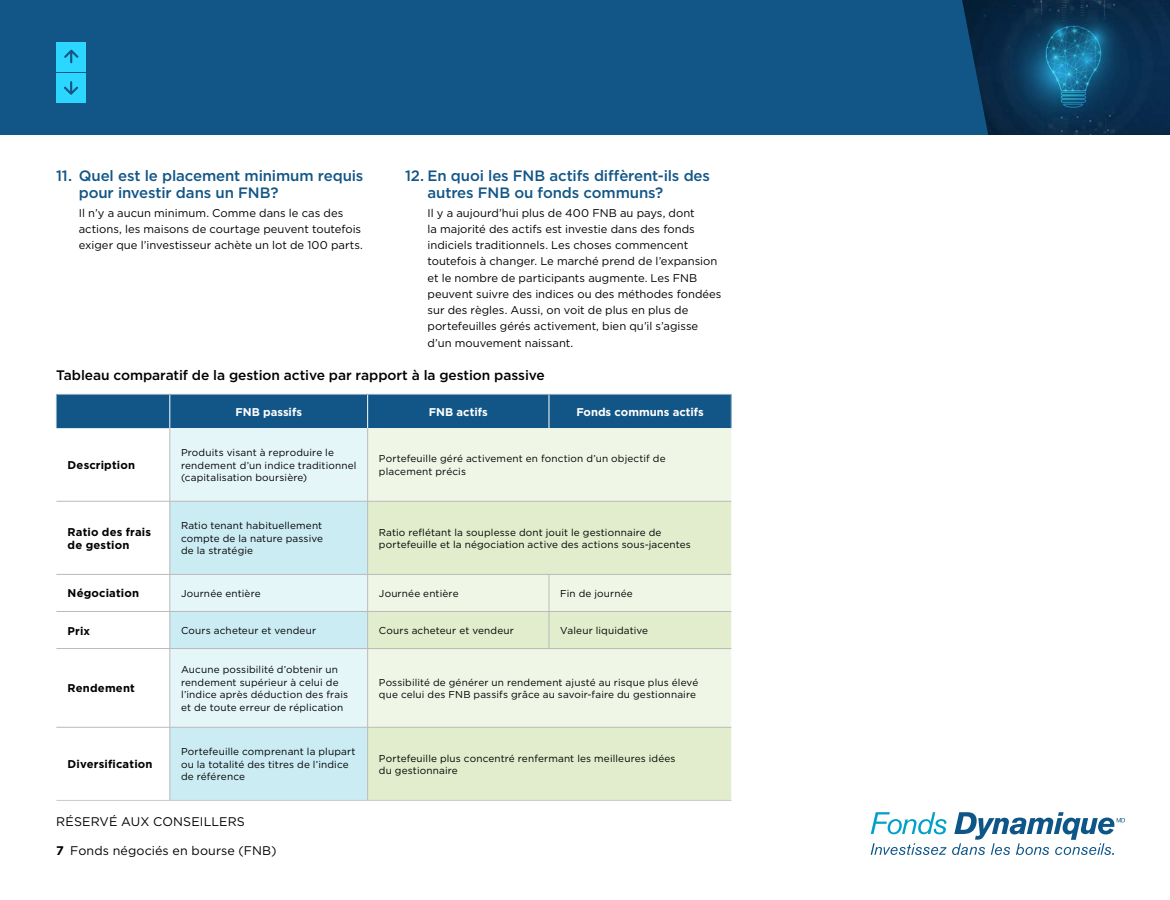
<style>
.page{position:relative;width:1170px;height:900px;background:#fff}
.page>*{position:absolute;margin:0;border:0;box-sizing:border-box;transform-origin:0 0}
.t1{font:500 15px/17.5px "Gotham";letter-spacing:-.01em;color:#125687}
.French_2024_SubHead{font:500 13.75px "Gotham";letter-spacing:-.005em;color:#000}
.t2{font:12.5px "Gotham";letter-spacing:.01em;color:#000}
.t3{font:11.25px/16.2px "Gotham";color:#000}
.French_2024_TABLE_TableSide{font:700 11.25px/12.5px "Gotham";letter-spacing:.015em;color:#000}
.French_2024_TABLE_TableHeader{font:700 11.25px "Gotham";color:#fff}
.French_2024_TABLE_TableCopy{font:10px/12.5px "Gotham";letter-spacing:.015em;color:#000}
.s1{font-weight:700}
</style>
<div class="page">
<div style="left:0;top:0;width:1170px;height:135px;background:#125687"></div>
<img style="left:962px;top:0;width:208px;height:135px">
<svg style="left:871px;top:812px;width:254px;height:43px"></svg>
<div style="left:57px;top:395px;width:674px;height:33px;background:#125687"></div>
<div style="left:171px;top:428px;width:196px;height:73px;background:#e5f6f9"></div>
<div style="left:368px;top:428px;width:363px;height:73px;background:#f0f6e5"></div>
<svg style="left:171px;top:502px;width:196px;height:298px;background:#d5eff5"></svg>
<svg style="left:368px;top:502px;width:363px;height:298px;background:#e6f0d5"></svg>
<hr style="left:170px;top:395px;width:1px;height:33px;background:#fff">
<hr style="left:367px;top:395px;width:1px;height:33px;background:#fff">
<hr style="left:549px;top:395px;width:1px;height:33px;background:#fff">
<hr style="left:56px;top:395px;width:1px;height:33px;background:#88abc3">
<hr style="left:56px;top:394px;width:114px;height:1px;background:#88abc3">
<hr style="left:170px;top:394px;width:198px;height:1px;background:#88abc3">
<hr style="left:368px;top:394px;width:181px;height:1px;background:#88abc3">
<hr style="left:549px;top:394px;width:182px;height:1px;background:#88abc3">
<hr style="left:731px;top:395px;width:1px;height:33px;background:#88abc3">
<hr style="left:170px;top:428px;width:1px;height:73px;background:#bababa">
<hr style="left:367px;top:428px;width:1px;height:73px;background:#bababa">
<hr style="left:56px;top:501px;width:114px;height:1px;background:#bababa">
<hr style="left:170px;top:501px;width:1px;height:73px;background:#bababa">
<hr style="left:170px;top:501px;width:198px;height:1px;background:#bababa">
<hr style="left:367px;top:501px;width:1px;height:73px;background:#bababa">
<hr style="left:368px;top:501px;width:181px;height:1px;background:#bababa">
<hr style="left:549px;top:501px;width:182px;height:1px;background:#bababa">
<hr style="left:56px;top:574px;width:114px;height:1px;background:#bababa">
<hr style="left:170px;top:575px;width:1px;height:36px;background:#bababa">
<hr style="left:170px;top:574px;width:198px;height:1px;background:#bababa">
<hr style="left:367px;top:575px;width:1px;height:36px;background:#bababa">
<hr style="left:368px;top:574px;width:181px;height:1px;background:#bababa">
<hr style="left:549px;top:575px;width:1px;height:36px;background:#bababa">
<hr style="left:549px;top:574px;width:182px;height:1px;background:#bababa">
<hr style="left:56px;top:611px;width:114px;height:1px;background:#bababa">
<hr style="left:170px;top:612px;width:1px;height:36px;background:#bababa">
<hr style="left:170px;top:611px;width:198px;height:1px;background:#bababa">
<hr style="left:367px;top:612px;width:1px;height:36px;background:#bababa">
<hr style="left:368px;top:611px;width:181px;height:1px;background:#bababa">
<hr style="left:549px;top:612px;width:1px;height:36px;background:#bababa">
<hr style="left:549px;top:611px;width:182px;height:1px;background:#bababa">
<hr style="left:56px;top:648px;width:114px;height:1px;background:#bababa">
<hr style="left:170px;top:649px;width:1px;height:78px;background:#bababa">
<hr style="left:170px;top:648px;width:198px;height:1px;background:#bababa">
<hr style="left:367px;top:649px;width:1px;height:78px;background:#bababa">
<hr style="left:368px;top:648px;width:181px;height:1px;background:#bababa">
<hr style="left:549px;top:648px;width:182px;height:1px;background:#bababa">
<hr style="left:56px;top:727px;width:114px;height:1px;background:#bababa">
<hr style="left:56px;top:800px;width:114px;height:1px;background:#c8c8c8">
<hr style="left:170px;top:727px;width:1px;height:73px;background:#bababa">
<hr style="left:170px;top:727px;width:198px;height:1px;background:#bababa">
<hr style="left:170px;top:800px;width:198px;height:1px;background:#c8c8c8">
<hr style="left:367px;top:727px;width:1px;height:73px;background:#bababa">
<hr style="left:368px;top:727px;width:181px;height:1px;background:#bababa">
<hr style="left:549px;top:727px;width:182px;height:1px;background:#bababa">
<hr style="left:368px;top:800px;width:181px;height:1px;background:#c8c8c8">
<hr style="left:549px;top:800px;width:182px;height:1px;background:#c8c8c8">
<div style="left:56px;top:73px;width:30px;height:30px;background:#2cd7ff"></div>
<div style="left:56px;top:42px;width:30px;height:29px;background:#2cd7ff"></div>
<svg style="left:64px;top:50px;width:15px;height:13px"></svg>
<svg style="left:64px;top:81px;width:14px;height:14px"></svg>
<p class="t1" style="left:428px;top:166px;width:284px;text-indent:-22px">12. En quoi les FNB actifs diffèrent-ils des autres FNB ou fonds communs?</p>
<p class="t3" style="left:428px;top:204px;width:296px">Il y a aujourd’hui plus de 400 FNB au pays, dont<br>la majorité des actifs est investie dans des fonds indiciels traditionnels. Les choses commencent toutefois à changer. Le marché prend de l’expansion et le nombre de participants augmente. Les FNB peuvent suivre des indices ou des méthodes fondées sur des règles. Aussi, on voit de plus en plus de portefeuilles gérés activement, bien qu’il s’agisse d’un mouvement naissant.</p>
<p class="French_2024_SubHead" style="left:56px;top:366px;width:490px">Tableau comparatif de la gestion active par rapport à la gestion passive</p>
<p class="French_2024_TABLE_TableHeader" style="left:235px;top:404px;width:68px">FNB passifs</p>
<p class="French_2024_TABLE_TableHeader" style="left:429px;top:404px;width:60px">FNB actifs</p>
<p class="French_2024_TABLE_TableHeader" style="left:576px;top:404px;width:129px">Fonds communs actifs</p>
<p class="t1" style="left:79px;top:166px;width:286px;text-indent:-22px">11. Quel est le placement minimum requis pour investir dans un FNB?</p>
<p class="t3" style="left:79px;top:204px;width:286px">Il n’y a aucun minimum. Comme dans le cas des actions, les maisons de courtage peuvent toutefois exiger que l’investisseur achète un lot de 100 parts.</p>
<p class="French_2024_TABLE_TableSide" style="left:68px;top:459px;width:69px">Description</p>
<p class="French_2024_TABLE_TableCopy" style="left:181px;top:446px;width:177px">Produits visant à reproduire le rendement d’un indice traditionnel (capitalisation boursière)</p>
<p class="French_2024_TABLE_TableCopy" style="left:379px;top:452px;width:288px">Portefeuille géré activement en fonction d’un objectif de placement précis</p>
<p class="French_2024_TABLE_TableSide" style="left:68px;top:526px;width:85px">Ratio des frais de gestion</p>
<p class="French_2024_TABLE_TableCopy" style="left:181px;top:519px;width:144px;text-align:justify">Ratio tenant habituellement compte de la nature passive de la stratégie</p>
<p class="French_2024_TABLE_TableCopy" style="left:379px;top:526px;width:313px">Ratio reflétant la souplesse dont jouit le gestionnaire de portefeuille et la négociation active des actions sous-jacentes</p>
<p class="French_2024_TABLE_TableSide" style="left:68px;top:587px;width:73px">Négociation</p>
<p class="French_2024_TABLE_TableCopy" style="left:181px;top:587px;width:81px">Journée entière</p>
<p class="French_2024_TABLE_TableCopy" style="left:379px;top:587px;width:81px">Journée entière</p>
<p class="French_2024_TABLE_TableCopy" style="left:560px;top:587px;width:74px">Fin de journée</p>
<p class="French_2024_TABLE_TableSide" style="left:68px;top:624px;width:24px">Prix</p>
<p class="French_2024_TABLE_TableCopy" style="left:181px;top:624px;width:137px">Cours acheteur et vendeur</p>
<p class="French_2024_TABLE_TableCopy" style="left:379px;top:624px;width:137px">Cours acheteur et vendeur</p>
<p class="French_2024_TABLE_TableCopy" style="left:560px;top:624px;width:89px">Valeur liquidative</p>
<p class="French_2024_TABLE_TableSide" style="left:68px;top:682px;width:69px">Rendement</p>
<p class="French_2024_TABLE_TableSide" style="left:68px;top:758px;width:86px">Diversification</p>
<p class="French_2024_TABLE_TableCopy" style="left:181px;top:663px;width:169px">Aucune possibilité d’obtenir un rendement supérieur à celui de l’indice après déduction des frais et de toute erreur de réplication</p>
<p class="French_2024_TABLE_TableCopy" style="left:379px;top:676px;width:321px">Possibilité de générer un rendement ajusté au risque plus élevé que celui des FNB passifs grâce au savoir-faire du gestionnaire</p>
<p class="French_2024_TABLE_TableCopy" style="left:181px;top:745px;width:176px">Portefeuille comprenant la plupart ou la totalité des titres de l’indice de référence</p>
<p class="French_2024_TABLE_TableCopy" style="left:379px;top:752px;width:298px">Portefeuille plus concentré renfermant les meilleures idées du gestionnaire</p>
<p class="t2" style="left:56px;top:814px;width:190px">RÉSERVÉ AUX CONSEILLERS</p>
<p class="t2" style="left:56px;top:843px;width:222px"><span class="s1">7</span> Fonds négociés en bourse (FNB)</p>
</div>
